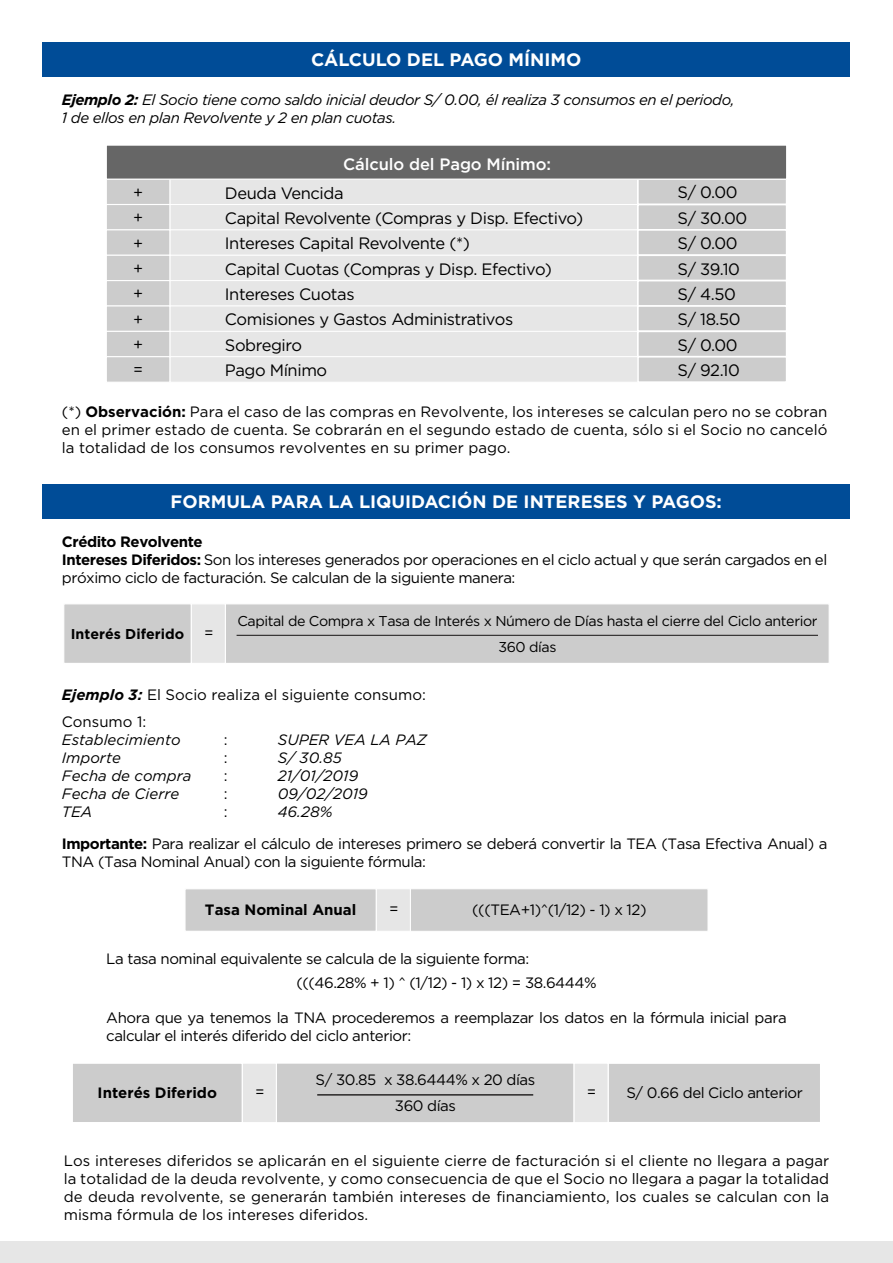
<style>
.page{position:relative;width:893px;height:1263px;background:#fff}
.page>*{position:absolute;margin:0;border:0;box-sizing:border-box;transform-origin:0 0}
.t1{font:700 18px "Gotham";color:#fff}
.t2{font:16.5px/25.3px "Gotham";letter-spacing:-.025em;color:#000}
.t3{font:500 16.5px "Gotham";letter-spacing:-.005em;color:#fff}
.t4{font:15.75px/25.3px "Gotham";color:#000;text-align:justify}
.t5{font:15px/18px "Gotham";letter-spacing:-.03em;color:#000}
.t6{font:italic 15px/18px "Gotham";letter-spacing:-.03em;color:#000}
.t7{font:15px/27px "Gotham";color:#000}
.t8{font:italic 15px "Gotham";color:#000}
.t9{font:700 15px "Gotham";color:#000}
.t10{font:14.25px/26px "Gotham";letter-spacing:-.03em;color:#000;text-align:center}
.t11{font:700 14.25px "Gotham";color:#000}
.s1{font-weight:700}
.s2{font-weight:700;font-style:italic}
</style>
<div class="page">
<div style="left:106px;top:179px;width:65px;height:26px;background:#ccc;border:1px solid #fff"></div>
<div style="left:170px;top:179px;width:468px;height:26px;background:#e6e6e6"></div>
<div style="left:106px;top:204px;width:65px;height:27px;background:#ccc;border:1px solid #fff"></div>
<div style="left:170px;top:204px;width:468px;height:26px;background:#e6e6e6;border:1px solid #fff"></div>
<div style="left:106px;top:229px;width:65px;height:27px;background:#ccc;border:1px solid #fff"></div>
<div style="left:170px;top:229px;width:468px;height:27px;background:#e6e6e6;border:1px solid #fff"></div>
<div style="left:106px;top:255px;width:65px;height:26px;background:#ccc;border:1px solid #fff"></div>
<div style="left:170px;top:255px;width:468px;height:26px;background:#e6e6e6;border:1px solid #fff"></div>
<div style="left:106px;top:280px;width:65px;height:27px;background:#ccc;border:1px solid #fff"></div>
<div style="left:170px;top:280px;width:468px;height:27px;background:#e6e6e6;border:1px solid #fff"></div>
<div style="left:106px;top:305px;width:65px;height:27px;background:#ccc;border:1px solid #fff"></div>
<div style="left:170px;top:305px;width:468px;height:27px;background:#e6e6e6;border:1px solid #fff"></div>
<div style="left:106px;top:331px;width:65px;height:26px;background:#ccc;border:1px solid #fff"></div>
<div style="left:170px;top:331px;width:468px;height:26px;background:#e6e6e6;border:1px solid #fff"></div>
<div style="left:106px;top:356px;width:65px;height:27px;background:#ccc;border:1px solid #fff"></div>
<div style="left:637px;top:178px;width:150px;height:27px;background:#ccc;border:2px solid #fff"></div>
<div style="left:637px;top:204px;width:150px;height:27px;background:#ccc;border:2px solid #fff"></div>
<div style="left:637px;top:229px;width:150px;height:27px;background:#ccc;border:2px solid #fff"></div>
<div style="left:637px;top:254px;width:150px;height:28px;background:#ccc;border:2px solid #fff"></div>
<div style="left:637px;top:280px;width:150px;height:27px;background:#ccc;border:2px solid #fff"></div>
<div style="left:637px;top:305px;width:150px;height:27px;background:#ccc;border:2px solid #fff"></div>
<div style="left:637px;top:330px;width:150px;height:28px;background:#ccc;border:2px solid #fff"></div>
<div style="left:637px;top:356px;width:150px;height:27px;background:#ccc;border:2px solid #fff"></div>
<div style="left:170px;top:356px;width:468px;height:27px;background:#e6e6e6;border:1px solid #fff"></div>
<div style="left:106px;top:145px;width:681px;height:35px;background:#666;border:1px solid #fff"></div>
<div style="left:63px;top:603px;width:129px;height:61px;background:#ccc;border:1px solid #fff"></div>
<div style="left:225px;top:603px;width:605px;height:61px;background:#ccc;border:1px solid #fff"></div>
<div style="left:191px;top:603px;width:35px;height:61px;background:#e6e6e6;border:1px solid #fff"></div>
<hr style="left:237px;top:635px;width:581px;height:1px;background:#272525">
<div style="left:184px;top:888px;width:193px;height:44px;background:#ccc;border:1px solid #fff"></div>
<div style="left:410px;top:888px;width:298px;height:44px;background:#ccc;border:1px solid #fff"></div>
<div style="left:376px;top:888px;width:35px;height:44px;background:#e6e6e6;border:1px solid #fff"></div>
<div style="left:0;top:1242px;width:893px;height:21px;background:#e6e6e6"></div>
<div style="left:42px;top:43px;width:808px;height:34px;background:#004c97"></div>
<div style="left:42px;top:485px;width:808px;height:34px;background:#004c97"></div>
<div style="left:72px;top:1062px;width:171px;height:61px;background:#ccc;border:1px solid #fff"></div>
<div style="left:276px;top:1063px;width:298px;height:60px;background:#ccc;border:1px solid #fff"></div>
<div style="left:242px;top:1062px;width:35px;height:61px;background:#e6e6e6;border:1px solid #fff"></div>
<div style="left:607px;top:1062px;width:214px;height:61px;background:#ccc;border:1px solid #fff"></div>
<div style="left:573px;top:1062px;width:36px;height:61px;background:#e6e6e6;border:1px solid #fff"></div>
<hr style="left:317px;top:1094px;width:216px;height:1px;background:#272525">
<p class="t1" style="left:311px;top:49px;width:272px">CÁLCULO DEL PAGO MÍNIMO</p>
<p class="t6" style="left:62px;top:90px;width:674px"><span class="s1">Ejemplo 2:</span> El Socio tiene como saldo inicial deudor S/0.00, él realiza 3 consumos en el periodo,<br>1 de ellos en plan Revolvente y 2 en plan cuotas.</p>
<p class="t3" style="left:343px;top:154px;width:210px">Cálculo del Pago Mínimo:</p>
<p class="t4" style="left:133px;top:179px;width:12px">+ + + + + + + =</p>
<p class="t2" style="left:225px;top:180px;width:360px">Deuda Vencida<br>Capital Revolvente (Compras y Disp. Efectivo)<br>Intereses Capital Revolvente (*)<br>Capital Cuotas (Compras y Disp. Efectivo)<br>Intereses Cuotas<br>Comisiones y Gastos Administrativos<br>Sobregiro<br>Pago Mínimo</p>
<p class="t2" style="left:677px;top:180px;width:71px">S/ 0.00<br>S/ 30.00<br>S/ 0.00<br>S/ 39.10<br>S/ 4.50<br>S/ 18.50<br>S/ 0.00<br>S/ 92.10</p>
<p class="t5" style="left:62px;top:402px;width:767px;text-align:justify">(*) <span class="s1">Observación:</span> Para el caso de las compras en Revolvente, los intereses se calculan pero no se cobran en el primer estado de cuenta. Se cobrarán en el segundo estado de cuenta, sólo si el Socio no canceló la totalidad de los consumos revolventes en su primer pago.</p>
<p class="t1" style="left:171px;top:492px;width:553px">FORMULA PARA LA LIQUIDACIÓN DE INTERESES Y PAGOS:</p>
<p class="t5" style="left:62px;top:532px;width:767px"><span class="s1">Crédito Revolvente<br>Intereses Diferidos:</span> Son los intereses generados por operaciones en el ciclo actual y que serán cargados en el próximo ciclo de facturación. Se calculan de la siguiente manera:</p>
<p class="t11" style="left:71px;top:625px;width:115px">Interés Diferido</p>
<p class="t5" style="left:204px;top:623px;width:11px">=</p>
<p class="t10" style="left:237px;top:607px;width:582px">Capital de Compra x Tasa de Interés x Número de Días hasta el cierre del Ciclo anterior<br>360 días</p>
<p class="t7" style="left:62px;top:681px;width:366px"><span class="s2">Ejemplo 3:</span> El Socio realiza el siguiente consumo:<br>Consumo 1:</p>
<p class="t8" style="left:62px;top:731px;width:120px">Establecimiento</p>
<p class="t5" style="left:224px;top:730px;width:5px">:</p>
<p class="t6" style="left:278px;top:730px;width:152px">SUPER VEA LA PAZ</p>
<p class="t6" style="left:62px;top:748px;width:60px">Importe</p>
<p class="t5" style="left:224px;top:748px;width:5px">:</p>
<p class="t6" style="left:278px;top:748px;width:66px">S/30.85</p>
<p class="t8" style="left:62px;top:767px;width:131px">Fecha de compra</p>
<p class="t5" style="left:224px;top:766px;width:5px">:</p>
<p class="t6" style="left:278px;top:766px;width:82px">21/01/2019</p>
<p class="t8" style="left:62px;top:785px;width:119px">Fecha de Cierre</p>
<p class="t5" style="left:224px;top:784px;width:5px">:</p>
<p class="t6" style="left:278px;top:784px;width:91px">09/02/2019</p>
<p class="t6" style="left:62px;top:802px;width:33px">TEA</p>
<p class="t5" style="left:224px;top:802px;width:5px">:</p>
<p class="t6" style="left:278px;top:802px;width:56px">46.28%</p>
<p class="t5" style="left:62px;top:834px;width:767px"><span class="s1">Importante:</span> Para realizar el cálculo de intereses primero se deberá convertir la TEA (Tasa Efectiva Anual) a<br>TNA (Tasa Nominal Anual) con la siguiente fórmula:</p>
<p class="t9" style="left:205px;top:901px;width:153px">Tasa Nominal Anual</p>
<p class="t5" style="left:389px;top:900px;width:11px">=</p>
<p class="t5" style="left:472px;top:900px;width:176px">(((TEA+1)^(1/12) - 1) x 12)</p>
<p class="t5" style="left:296px;top:946px;width:302px;line-height:24px;text-indent:-190px">La tasa nominal equivalente se calcula de la siguiente forma: (((46.28% + 1) ^ (1/12) - 1) x 12) = 38.6444%</p>
<p class="t5" style="left:106px;top:1008px;width:682px">Ahora que ya tenemos la TNA procederemos a reemplazar los datos en la fórmula inicial para calcular el interés diferido del ciclo anterior:</p>
<p class="t5" style="left:316px;top:1066px;width:221px;line-height:26px;text-align:center">S/ 30.85 x 38.6444% x 20 días<br>360 días</p>
<p class="t9" style="left:98px;top:1084px;width:121px">Interés Diferido</p>
<p class="t5" style="left:255px;top:1083px;width:11px">=</p>
<p class="t5" style="left:626px;top:1083px;width:178px">S/ 0.66 del Ciclo anterior</p>
<p class="t5" style="left:587px;top:1083px;width:11px">=</p>
<p class="t5" style="left:64px;top:1152px;width:767px;text-align:justify">Los intereses diferidos se aplicarán en el siguiente cierre de facturación si el cliente no llegara a pagar la totalidad de la deuda revolvente, y como consecuencia de que el Socio no llegara a pagar la totalidad de deuda revolvente, se generarán también intereses de financiamiento, los cuales se calculan con la misma fórmula de los intereses diferidos.</p>
</div>
